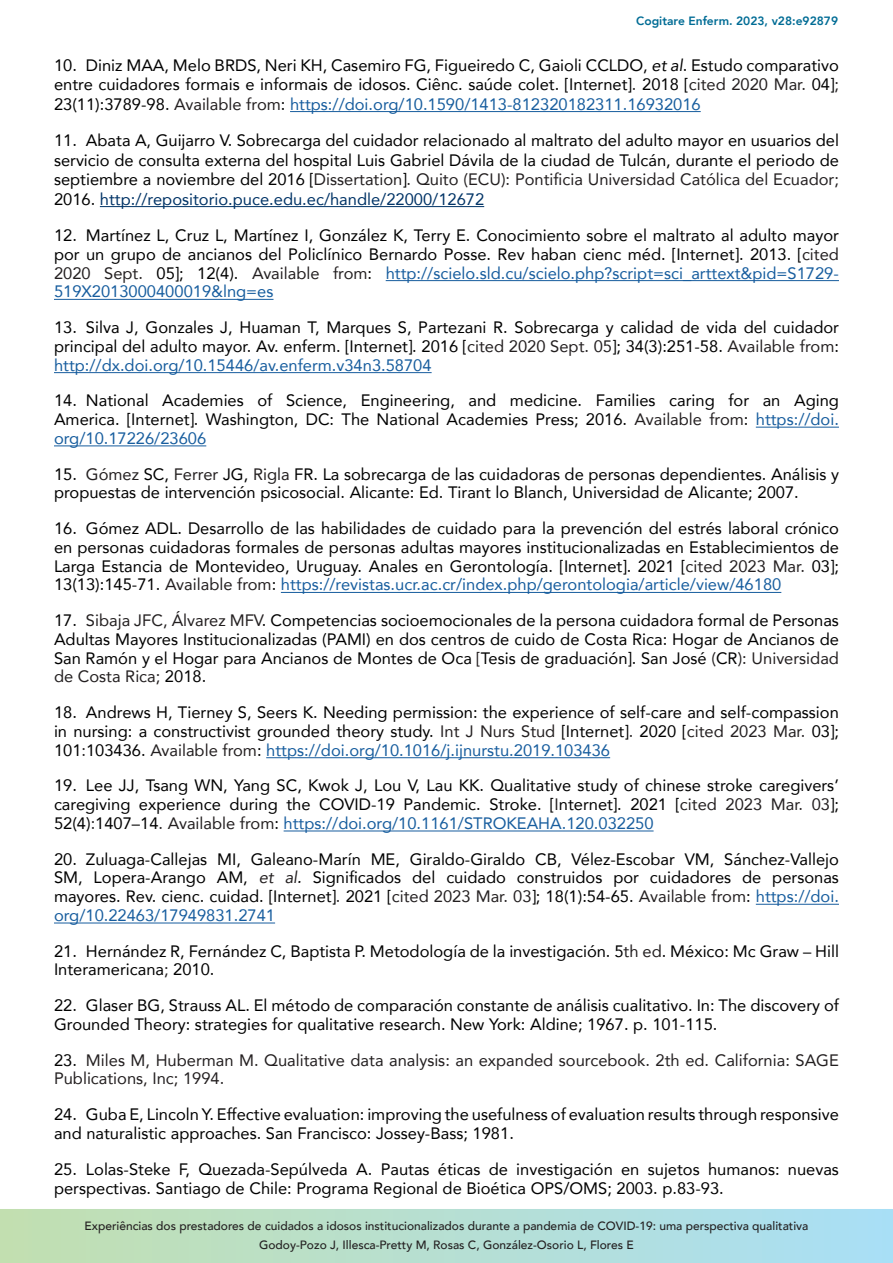
<style>
.page{position:relative;width:893px;height:1263px;background:#fff}
.page>*{position:absolute;margin:0;border:0;box-sizing:border-box;transform-origin:0 0}
.t1{font:16.5px/18.8px "Avenir";color:#000;text-align:justify}
.t2{font:16.5px/18.8px "Avenir";color:#231f20}
.t3{font:500 12px/18.6px "Avenir";color:#231f20;text-align:center}
.t4{font:800 12px "Avenir";color:#006c95}
.s1{font-style:italic}
.s2{color:#231f20}
.s3{color:#175d9e}
.s4{color:#036}
.s5{font-style:italic;color:#231f20}
.s6{color:#000}
</style>
<div class="page">
<svg style="left:0;top:1209px;width:893px;height:54px"></svg>
<hr style="left:290px;top:111px;width:411px;height:1px;background:#175d9e">
<hr style="left:100px;top:206px;width:384px;height:1px;background:#036">
<hr style="left:386px;top:280px;width:453px;height:1px;background:#175d9e">
<hr style="left:54px;top:299px;width:219px;height:1px;background:#175d9e">
<hr style="left:54px;top:372px;width:378px;height:1px;background:#175d9e">
<hr style="left:756px;top:427px;width:83px;height:1px;background:#175d9e">
<hr style="left:54px;top:445px;width:152px;height:1px;background:#175d9e">
<hr style="left:281px;top:592px;width:500px;height:1px;background:#175d9e">
<hr style="left:266px;top:757px;width:344px;height:1px;background:#175d9e">
<hr style="left:284px;top:830px;width:370px;height:1px;background:#175d9e">
<hr style="left:756px;top:904px;width:83px;height:1px;background:#175d9e">
<hr style="left:54px;top:922px;width:221px;height:1px;background:#175d9e">
<p class="t4" style="left:636px;top:10px;width:203px">Cogitare Enferm. 2023, v28:e92879</p>
<p class="t1" style="left:54px;top:55px;width:786px;line-height:19.5px">10. Diniz MAA, Melo BRDS, Neri KH, Casemiro FG, Figueiredo C, Gaioli CCLDO, <span class="s1">et al</span>. Estudo comparativo entre cuidadores formais e informais de idosos. Ciênc. saúde colet. [Internet]<span class="s2">.</span> 2018 [<span class="s2">cited 2020 Mar.</span> 04]<span class="s2">; </span>23(11):3789-98. <span class="s2">Available from</span>: <span class="s3">https://doi.org/10.1590/1413-812320182311.16932016</span></p>
<p class="t1" style="left:54px;top:130px;width:786px;line-height:19.5px">11. Abata A, Guijarro V. Sobrecarga del cuidador relacionado al maltrato del adulto mayor en usuarios del servicio de consulta externa del hospital Luis Gabriel Dávila de la ciudad de Tulcán, durante el periodo de septiembre a noviembre del 2016 [<span class="s2">Dissertation</span>]<span class="s2">. Quito (ECU): Pontificia Universidad Católica del Ecuador; </span>2016. <span class="s4">http://repositorio.puce.edu.ec/handle/22000/12672</span></p>
<p class="t1" style="left:54px;top:225px;width:786px">12. Martínez L, Cruz L, Martínez I, González K, Terry E. Conocimiento sobre el maltrato al adulto mayor por un grupo de ancianos del Policlínico Bernardo Posse. Rev haban cienc méd. [Internet]. 2013. [<span class="s2">cited 2020 Sept.</span> 05]; 12(4). <span class="s2">Available from</span>: <span class="s3">http://scielo.sld.cu/scielo.php?script=sci_arttext&amp;pid=S1729- 519X2013000400019&amp;lng=es</span></p>
<p class="t1" style="left:54px;top:317px;width:786px">13. Silva J, Gonzales J, Huaman T, Marques S, Partezani R. Sobrecarga y calidad de vida del cuidador principal del adulto mayor. Av. enferm. [Internet]. 2016 [<span class="s2">cited 2020 Sept. 05</span>]; 34(3):251-58. <span class="s2">Available from</span>: <span class="s3">http://dx.doi.org/10.15446/av.enferm.v34n3.58704</span></p>
<p class="t1" style="left:54px;top:391px;width:786px">14. National Academies of Science, Engineering, and medicine. Families caring for an Aging America. [Internet]. Washington, DC: The National Academies Press; 2016. <span class="s2">Available from</span>: <span class="s3">https://doi. org/10.17226/23606</span></p>
<p class="t1" style="left:54px;top:464px;width:786px">15. <span class="s2">Gómez</span> SC, <span class="s2">Ferrer</span> JG, <span class="s2">Rigla</span> FR. La sobrecarga de las cuidadoras de personas dependientes. Análisis y propuestas de intervención psicosocial. Alicante: Ed. Tirant lo Blanch, Universidad de Alicante; 2007.</p>
<p class="t1" style="left:54px;top:518px;width:786px">16. Gómez ADL. Desarrollo de las habilidades de cuidado para la prevención del estrés laboral crónico en personas cuidadoras formales de personas adultas mayores institucionalizadas en Establecimientos de Larga Estancia de Montevideo, Uruguay. Anales en Gerontología. [Internet]. 2021 [<span class="s2">cited 2023 Mar.</span> 03]; 13(13):145-71. <span class="s2">Available from</span>: <span class="s3">https://revistas.ucr.ac.cr/index.php/gerontologia/article/view/46180</span></p>
<p class="t1" style="left:54px;top:610px;width:786px">17. <span class="s2">Sibaja JFC, Álvarez MFV</span>. Competencias socioemocionales de la persona cuidadora formal de Personas Adultas Mayores Institucionalizadas (PAMI) en dos centros de cuido de Costa Rica: Hogar de Ancianos de San Ramón y el Hogar para Ancianos de Montes de Oca <span class="s2">[</span>Tesis de graduación]. San José <span class="s2">(</span>CR<span class="s2">): Universidad de Costa Rica;</span> 2018.</p>
<p class="t1" style="left:54px;top:702px;width:786px">18. Andrews H, Tierney S, Seers K. Needing permission: the experience of self-care and self-compassion in nursing: a constructivist grounded theory study. <span class="s2">Int J Nurs Stud</span> [Internet]<span class="s2">.</span> 2020 [<span class="s2">cited 2023 Mar.</span> 03]; 101<span class="s2">:</span>103436. <span class="s2">Available from</span>: <span class="s3">https://doi.org/10.1016/j.ijnurstu.2019.103436</span></p>
<p class="t1" style="left:54px;top:776px;width:786px">19. Lee JJ, Tsang WN, Yang SC, Kwok J, Lou V, Lau KK. Qualitative study of chinese stroke caregivers’ caregiving experience during the COVID-19 Pandemic. Stroke. [<span class="s2">I</span>nternet]. 2021 [<span class="s2">cited 2023 Mar. 03</span>]; 52(4)<span class="s2">:</span>1407–14<span class="s2">. Available from</span>: <span class="s3">https://doi.org/10.1161/STROKEAHA.120.032250</span></p>
<p class="t1" style="left:54px;top:849px;width:786px">20. Zuluaga-Callejas MI, Galeano-Marín ME, Giraldo-Giraldo CB, Vélez-Escobar VM, Sánchez-Vallejo SM, Lopera-Arango AM, <span class="s5">et al</span><span class="s1">.</span> Significados del cuidado construidos por cuidadores de personas mayores. Rev. cienc. cuidad. [Internet]<span class="s2">.</span> 2021 [<span class="s2">cited 2023 Mar. 03</span>]; 18(1):54-65. <span class="s2">Available from</span>: <span class="s3">https://doi. org/10.22463/17949831.2741</span></p>
<p class="t1" style="left:54px;top:941px;width:786px">21. Hernández R, Fernández C, Baptista P. Metodología de la investigación. 5<span class="s2">th ed</span>. México: Mc Graw – Hill<br>Interamericana<span class="s2">;</span> 2010.</p>
<p class="t1" style="left:54px;top:996px;width:786px">22. Glaser BG, Strauss AL. El método de comparación constante de análisis cualitativo. In: The discovery of<br>Grounded Theory: strategies for qualitative research. New York: Aldine; 1967. p. 101-115.</p>
<p class="t2" style="left:54px;top:1050px;width:786px"><span class="s6">23.</span> Miles M, Huberman M. Qualitative data analysis: an expanded sourcebook. 2th ed. California: SAGE<br>Publications, Inc; 1994.</p>
<p class="t1" style="left:54px;top:1105px;width:786px">24. Guba E, Lincoln Y. Effective evaluation: improving the usefulness of evaluation results through responsive and naturalistic approaches. San Francisco: Jossey-Bass; 1981.</p>
<p class="t1" style="left:54px;top:1159px;width:786px">25. Lolas-Steke F, Quezada-Sepúlveda A. Pautas éticas de investigación en sujetos humanos: nuevas perspectivas. Santiago de Chile: Programa Regional de Bioética OPS/OMS; 2003. p.83-93.</p>
<p class="t3" style="left:84px;top:1216px;width:725px">Experiências dos prestadores de cuidados a idosos institucionalizados durante a pandemia de COVID-19: uma perspectiva qualitativa<br>Godoy-Pozo J, Illesca-Pretty M, Rosas C, González-Osorio L, Flores E</p>
</div>
